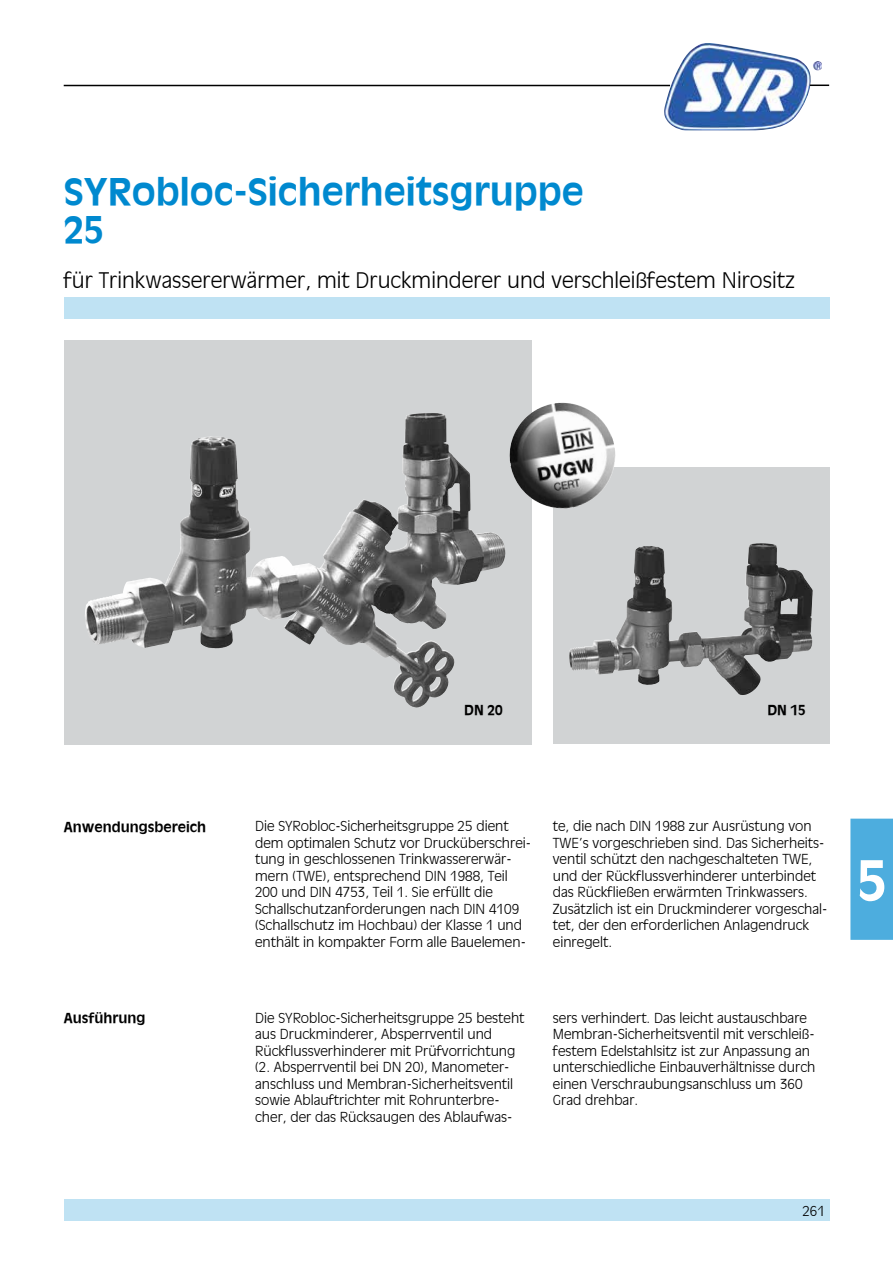
<style>
.page{position:relative;width:893px;height:1263px;background:#fff}
.page>*{position:absolute;margin:0;border:0;box-sizing:border-box;transform-origin:0 0}
.t1{font:700 54px "Ant Oliv";color:#fff}
.t2{font:700 36px/37.5px "Ant Oliv";color:#0089cf}
.t3{font:300 21px "Ant Oliv";color:#000}
.t4{font:300 13.5px/16.5px "Ant Oliv";color:#000}
.t5{font:700 13.5px "Ant Oliv";color:#000}
</style>
<div class="page">
<div style="left:64px;top:298px;width:765px;height:21px;background:#bfe2f3"></div>
<div style="left:64px;top:1199px;width:765px;height:21px;background:#bfe2f3"></div>
<img style="left:663px;top:43px;width:159px;height:87px">
<hr style="left:64px;top:85px;width:606px;height:1px;background:#000">
<svg style="left:810px;top:85px;width:19px;height:1px"></svg>
<svg style="left:64px;top:340px;width:467px;height:405px;background:#b8b9ba"></svg>
<svg style="left:553px;top:468px;width:276px;height:276px;background:#b6b8b8"></svg>
<div style="left:850px;top:819px;width:43px;height:121px;background:#4dadde"></div>
<img style="left:742px;top:543px;width:17px;height:90px">
<img style="left:386px;top:413px;width:43px;height:109px">
<img style="left:516px;top:403px;width:46px;height:28px">
<h2 class="t2" style="left:64px;top:172px;width:522px">SYRobloc-Sicherheitsgruppe<br>25</h2>
<h3 class="t3" style="left:64px;top:268px;width:733px">für Trinkwassererwärmer, mit Druckminderer und verschleißfestem Nirositz</h3>
<p class="t5" style="left:64px;top:818px;width:144px">Anwendungsbereich</p>
<p class="t5" style="left:64px;top:1010px;width:83px">Ausführung</p>
<p class="t5" style="left:464px;top:701px;width:40px">DN 20</p>
<p class="t5" style="left:767px;top:701px;width:40px">DN 15</p>
<p class="t4" style="left:255px;top:818px;width:275px">Die SYRobloc-Sicherheitsgruppe 25 dient dem optimalen Schutz vor Drucküberschrei&shy;tung in geschlossenen Trinkwassererwär&shy;mern (TWE), entsprechend DIN 1988, Teil 200 und DIN 4753, Teil 1. Sie erfüllt die Schallschutzanforderungen nach DIN 4109 (Schallschutz im Hochbau) der Klasse 1 und enthält in kompakter Form alle Bauelemen-</p>
<p class="t4" style="left:553px;top:818px;width:276px">te, die nach DIN 1988 zur Ausrüstung von TWE’s vorgeschrieben sind. Das Sicherheits&shy;ventil schützt den nachgeschalteten TWE, und der Rückflussverhinderer unterbindet das Rückfließen erwärmten Trinkwassers.<br>Zusätzlich ist ein Druckminderer vorgeschal&shy;tet, der den erforderlichen Anlagendruck einregelt.</p>
<p class="t4" style="left:255px;top:1009px;width:271px">Die SYRobloc-Sicherheitsgruppe 25 besteht aus Druckminderer, Absperrventil und Rückflussverhinderer mit Prüfvorrichtung (2. Absperrventil bei DN 20), Manometer&shy;anschluss und Membran-Sicherheitsventil sowie Ablauftrichter mit Rohrunterbre&shy;cher, der das Rücksaugen des Ablaufwas-</p>
<p class="t4" style="left:553px;top:1009px;width:264px">sers verhindert. Das leicht austauschbare Membran-Sicherheitsventil mit verschleiß&shy;festem Edelstahlsitz ist zur Anpassung an unterschiedliche Einbauverhältnisse durch einen Verschraubungsanschluss um 360<br>Grad drehbar.</p>
<p class="t4" style="left:802px;top:1203px;width:24px">261</p>
<h1 class="t1" style="left:857px;top:847px;width:32px">5</h1>
</div>
